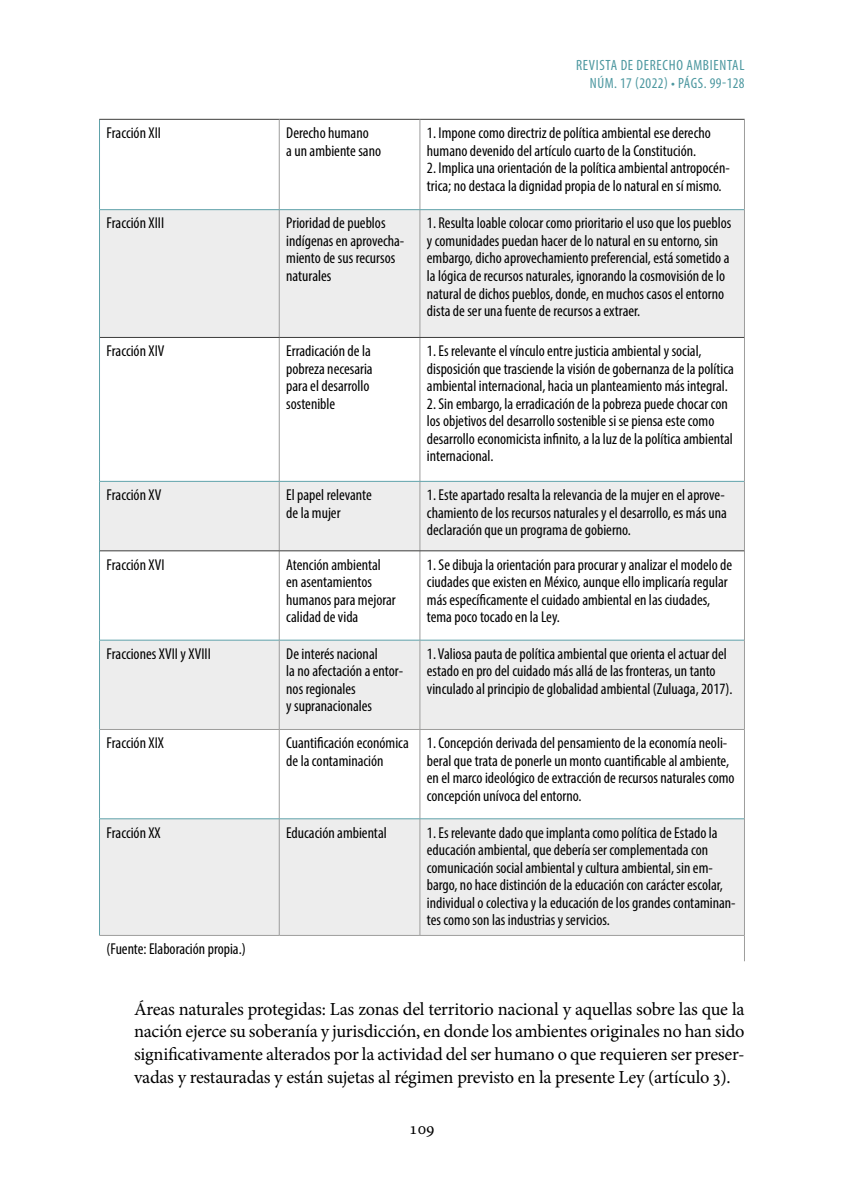
<style>
.page{position:relative;width:844px;height:1191px;background:#fff}
.page>*{position:absolute;margin:0;border:0;box-sizing:border-box;transform-origin:0 0}
.t1{font:18.38px/22.8px "Minion Pro";letter-spacing:-.015em;color:#000;text-align:justify}
.t2{font:17.5px "Minion Pro";color:#000}
.t3{font:condensed 15.75px/17.5px "Myriad Pro";color:#000}
.t4{font:condensed 14.88px/17.8px "Myriad Pro";letter-spacing:.045em;color:#4d98a0}
</style>
<div class="page">
<svg style="left:100px;top:210px;width:644px;height:725px;fill:#ededed"></svg>
<hr style="left:99px;top:551px;width:1px;height:89px;background:#5fa2aa">
<hr style="left:99px;top:729px;width:1px;height:89px;background:#5fa2aa">
<hr style="left:279px;top:551px;width:1px;height:89px;background:#9d9d9c">
<hr style="left:419px;top:551px;width:1px;height:89px;background:#9d9d9c">
<hr style="left:744px;top:551px;width:1px;height:89px;background:#9d9d9c">
<hr style="left:279px;top:729px;width:1px;height:89px;background:#9d9d9c">
<hr style="left:419px;top:729px;width:1px;height:89px;background:#9d9d9c">
<hr style="left:744px;top:729px;width:1px;height:90px;background:#9d9d9c">
<svg style="left:744px;top:935px;width:1px;height:26px"></svg>
<hr style="left:99px;top:819px;width:1px;height:116px;background:#5fa2aa">
<hr style="left:99px;top:818px;width:180px;height:1px;background:#5fa2aa">
<hr style="left:279px;top:818px;width:141px;height:1px;background:#5fa2aa">
<hr style="left:420px;top:818px;width:324px;height:1px;background:#5fa2aa">
<hr style="left:279px;top:819px;width:1px;height:116px;background:#9d9d9c">
<hr style="left:419px;top:819px;width:1px;height:116px;background:#9d9d9c">
<hr style="left:744px;top:819px;width:1px;height:116px;background:#9d9d9c">
<hr style="left:99px;top:935px;width:180px;height:1px;background:#9d9d9c">
<hr style="left:279px;top:935px;width:141px;height:1px;background:#9d9d9c">
<hr style="left:420px;top:935px;width:324px;height:1px;background:#9d9d9c">
<hr style="left:99px;top:640px;width:1px;height:89px;background:#5fa2aa">
<hr style="left:99px;top:640px;width:180px;height:1px;background:#5fa2aa">
<hr style="left:279px;top:640px;width:141px;height:1px;background:#5fa2aa">
<hr style="left:420px;top:640px;width:324px;height:1px;background:#5fa2aa">
<hr style="left:279px;top:640px;width:1px;height:89px;background:#9d9d9c">
<hr style="left:419px;top:640px;width:1px;height:89px;background:#9d9d9c">
<hr style="left:744px;top:640px;width:1px;height:89px;background:#9d9d9c">
<hr style="left:100px;top:729px;width:179px;height:1px;background:#9d9d9c">
<hr style="left:279px;top:729px;width:141px;height:1px;background:#9d9d9c">
<hr style="left:420px;top:729px;width:324px;height:1px;background:#9d9d9c">
<hr style="left:99px;top:481px;width:1px;height:70px;background:#5fa2aa">
<hr style="left:279px;top:481px;width:1px;height:69px;background:#9d9d9c">
<hr style="left:419px;top:481px;width:1px;height:69px;background:#9d9d9c">
<hr style="left:744px;top:481px;width:1px;height:70px;background:#9d9d9c">
<hr style="left:100px;top:550px;width:179px;height:1px;background:#3c3c3b">
<hr style="left:279px;top:550px;width:141px;height:1px;background:#3c3c3b">
<hr style="left:420px;top:550px;width:324px;height:1px;background:#3c3c3b">
<hr style="left:99px;top:337px;width:1px;height:144px;background:#5fa2aa">
<hr style="left:279px;top:338px;width:1px;height:143px;background:#9d9d9c">
<hr style="left:419px;top:338px;width:1px;height:143px;background:#9d9d9c">
<hr style="left:744px;top:337px;width:1px;height:144px;background:#9d9d9c">
<hr style="left:99px;top:481px;width:180px;height:1px;background:#5fa2aa">
<hr style="left:279px;top:481px;width:141px;height:1px;background:#5fa2aa">
<hr style="left:420px;top:481px;width:324px;height:1px;background:#5fa2aa">
<hr style="left:99px;top:210px;width:1px;height:127px;background:#5fa2aa">
<hr style="left:279px;top:210px;width:1px;height:127px;background:#9d9d9c">
<hr style="left:419px;top:210px;width:1px;height:127px;background:#9d9d9c">
<hr style="left:744px;top:210px;width:1px;height:127px;background:#9d9d9c">
<hr style="left:100px;top:337px;width:179px;height:1px;background:#3c3c3b">
<hr style="left:279px;top:337px;width:141px;height:1px;background:#3c3c3b">
<hr style="left:420px;top:337px;width:324px;height:1px;background:#3c3c3b">
<hr style="left:99px;top:119px;width:1px;height:90px;background:#5fa2aa">
<hr style="left:99px;top:119px;width:180px;height:1px;background:#3c3c3b">
<hr style="left:279px;top:119px;width:141px;height:1px;background:#3c3c3b">
<hr style="left:420px;top:119px;width:324px;height:1px;background:#3c3c3b">
<hr style="left:279px;top:119px;width:1px;height:90px;background:#9d9d9c">
<hr style="left:419px;top:119px;width:1px;height:90px;background:#9d9d9c">
<hr style="left:744px;top:119px;width:1px;height:91px;background:#9d9d9c">
<hr style="left:99px;top:209px;width:180px;height:1px;background:#5fa2aa">
<hr style="left:279px;top:209px;width:141px;height:1px;background:#5fa2aa">
<hr style="left:420px;top:209px;width:324px;height:1px;background:#5fa2aa">
<p class="t4" style="left:589px;top:56px;width:156px;text-indent:-14px">REVISTA DE DERECHO AMBIENTAL<br>Núm . 17 (2022) • págs</p>
<p class="t4" style="left:703px;top:74px;width:42px">. 99-128</p>
<p class="t3" style="left:106px;top:124px;width:56px">Fracción XII</p>
<p class="t3" style="left:286px;top:124px;width:96px">Derecho humano<br>a un ambiente sano</p>
<p class="t3" style="left:427px;top:124px;width:285px">1. Impone como directriz de política ambiental ese derecho humano devenido del artículo cuarto de la Constitución.</p>
<p class="t3" style="left:427px;top:159px;width:304px">2. Implica una orientación de la política ambiental antropocén&shy;trica; no destaca la dignidad propia de lo natural en sí mismo.</p>
<p class="t3" style="left:106px;top:214px;width:59px">Fracción XIII</p>
<p class="t3" style="left:286px;top:214px;width:120px">Prioridad de pueblos indígenas en aprovecha&shy;miento de sus recursos naturales</p>
<p class="t3" style="left:427px;top:214px;width:306px">1. Resulta loable colocar como prioritario el uso que los pueblos y comunidades puedan hacer de lo natural en su entorno, sin embargo, dicho aprovechamiento preferencial, está sometido a la lógica de recursos naturales, ignorando la cosmovisión de lo natural de dichos pueblos, donde, en muchos casos el entorno dista de ser una fuente de recursos a extraer.</p>
<p class="t3" style="left:106px;top:342px;width:59px">Fracción XIV</p>
<p class="t3" style="left:286px;top:342px;width:88px">Erradicación de la pobreza necesaria para el desarrollo sostenible</p>
<p class="t3" style="left:427px;top:342px;width:308px">1. Es relevante el vínculo entre justicia ambiental y social, disposición que trasciende la visión de gobernanza de la política ambiental internacional, hacia un planteamiento más integral.</p>
<p class="t3" style="left:427px;top:394px;width:307px">2. Sin embargo, la erradicación de la pobreza puede chocar con los objetivos del desarrollo sostenible si se piensa este como desarrollo economicista infinito, a la luz de la política ambiental internacional.</p>
<p class="t3" style="left:106px;top:486px;width:56px">Fracción XV</p>
<p class="t3" style="left:286px;top:486px;width:87px">El papel relevante de la mujer</p>
<p class="t3" style="left:427px;top:486px;width:301px">1. Este apartado resalta la relevancia de la mujer en el aprove&shy;chamiento de los recursos naturales y el desarrollo, es más una declaración que un programa de gobierno.</p>
<p class="t3" style="left:106px;top:555px;width:60px">Fracción XVI</p>
<p class="t3" style="left:286px;top:555px;width:111px">Atención ambiental en asentamientos humanos para mejorar calidad de vida</p>
<p class="t3" style="left:427px;top:555px;width:307px">1. Se dibuja la orientación para procurar y analizar el modelo de ciudades que existen en México, aunque ello implicaría regular más específicamente el cuidado ambiental en las ciudades, tema poco tocado en la Ley.</p>
<p class="t3" style="left:106px;top:645px;width:106px">Fracciones XVII y XVIII</p>
<p class="t3" style="left:286px;top:645px;width:118px">De interés nacional<br>la no afectación a entor&shy;nos regionales<br>y supranacionales</p>
<p class="t3" style="left:427px;top:645px;width:307px">1. Valiosa pauta de política ambiental que orienta el actuar del estado en pro del cuidado más allá de las fronteras, un tanto vinculado al principio de globalidad ambiental (Zuluaga, 2017).</p>
<p class="t3" style="left:106px;top:734px;width:59px">Fracción XIX</p>
<p class="t3" style="left:286px;top:734px;width:124px">Cuantificación económica de la contaminación</p>
<p class="t3" style="left:427px;top:734px;width:309px">1. Concepción derivada del pensamiento de la economía neoli&shy;beral que trata de ponerle un monto cuantificable al ambiente, en el marco ideológico de extracción de recursos naturales como concepción unívoca del entorno.</p>
<p class="t3" style="left:106px;top:823px;width:56px">Fracción XX</p>
<p class="t3" style="left:286px;top:823px;width:102px">Educación ambiental</p>
<p class="t3" style="left:427px;top:823px;width:310px">1. Es relevante dado que implanta como política de Estado la educación ambiental, que debería ser complementada con comunicación social ambiental y cultura ambiental, sin em&shy;bargo, no hace distinción de la educación con carácter escolar, individual o colectiva y la educación de los grandes contaminan&shy;tes como son las industrias y servicios.</p>
<p class="t3" style="left:106px;top:940px;width:141px">(Fuente: Elaboración propia.)</p>
<p class="t1" style="left:134px;top:997px;width:612px">Áreas naturales protegidas: Las zonas del territorio nacional y aquellas sobre las que la nación ejerce su soberanía y jurisdicción, en donde los ambientes originales no han sido significativamente alterados por la actividad del ser humano o que requieren ser preser&shy;vadas y restauradas y están sujetas al régimen previsto en la presente Ley (artículo 3).</p>
<p class="t2" style="left:409px;top:1117px;width:27px">109</p>
</div>
